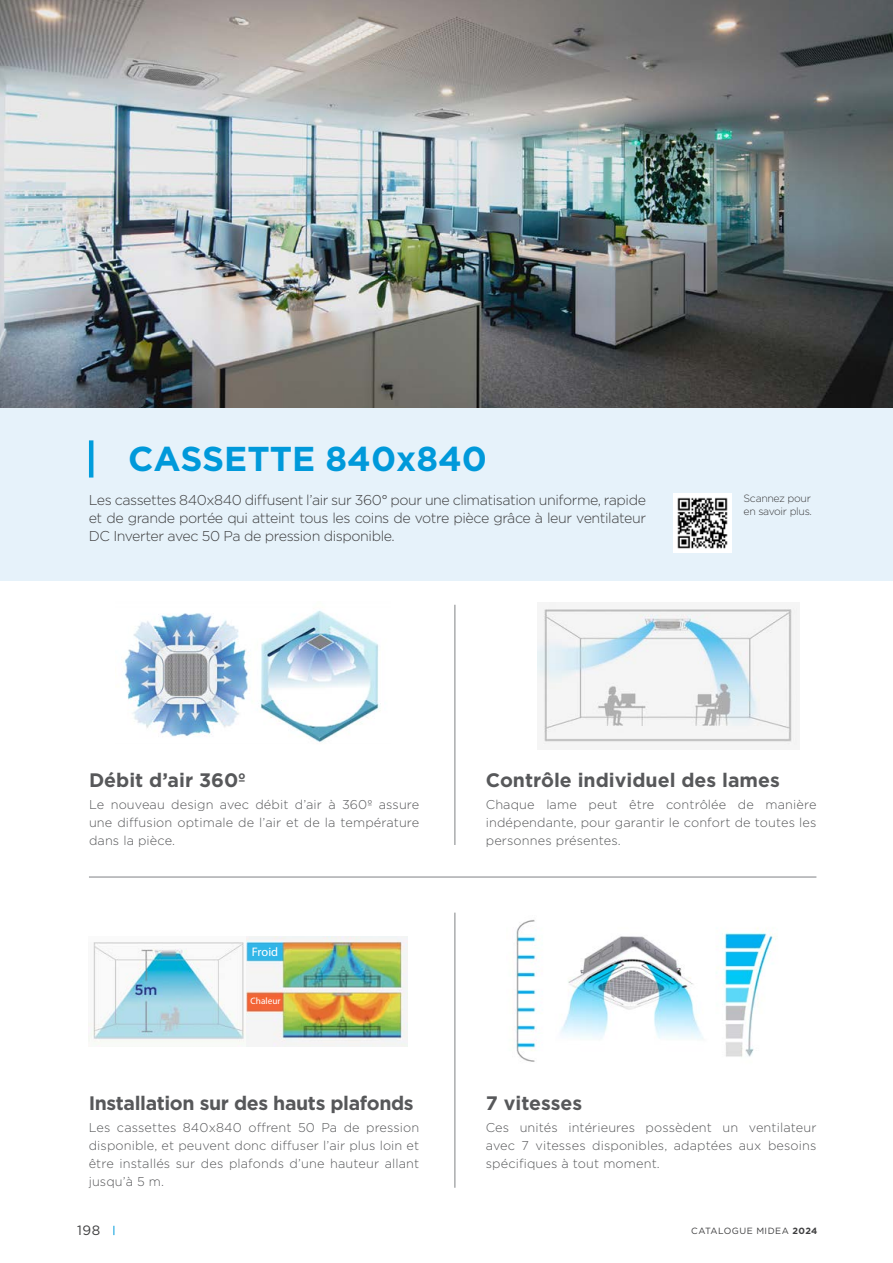
<style>
.page{position:relative;width:893px;height:1263px;background:#fff}
.page>*{position:absolute;margin:0;border:0;box-sizing:border-box;transform-origin:0 0}
.t1{font:700 34.5px "Gotham";color:#0099da}
.t2{font:700 19.5px "Gotham";color:#57585a}
.t3{font:700 19.5px "Gotham";letter-spacing:-.02em;color:#57585a}
.t4{font:300 14.25px/18px "Gotham";letter-spacing:-.03em;color:#3e3e3f;text-align:justify}
.t5{font:13.5px "Gotham";color:#3e3e3f}
.t6{font:300 12.75px/18px "Gotham";letter-spacing:.01em;color:#57585a;text-align:justify}
.t7{font:12.45px "Myriad Pro";letter-spacing:-.005em;color:#fff}
.t8{font:300 10.5px/13.5px "Gotham";letter-spacing:-.03em;color:#3e3e3f}
.t9{font:9.3px "Myriad Pro";color:#fff}
.t10{font:9px "Gotham";letter-spacing:.05em;color:#3e3e3f}
.s1{font-weight:700}
</style>
<div class="page">
<img style="left:537px;top:603px;width:260px;height:142px">
<img style="left:245px;top:936px;width:163px;height:110px">
<img style="left:89px;top:942px;width:156px;height:102px">
<img style="left:515px;top:919px;width:261px;height:143px">
<img style="left:124px;top:610px;width:256px;height:132px">
<img style="left:0;top:0;width:893px;height:408px">
<div style="left:0;top:408px;width:893px;height:172px;background:#e6f2fa"></div>
<hr style="left:89px;top:440px;width:4px;height:37px;background:#009ddc">
<hr style="left:89px;top:877px;width:727px;height:1px;background:#808285">
<hr style="left:455px;top:605px;width:1px;height:240px;background:#808285">
<hr style="left:455px;top:913px;width:1px;height:275px;background:#808285">
<img style="left:673px;top:493px;width:59px;height:59px">
<h1 class="t1" style="left:128px;top:436px;width:361px">CASSETTE 840x840</h1>
<p class="t4" style="left:89px;top:490px;width:559px">Les cassettes 840x840 diffusent l’air sur 360° pour une climatisation uniforme, rapide et de grande portée qui atteint tous les coins de votre pièce grâce à leur ventilateur DC Inverter avec 50 Pa de pression disponible.</p>
<p class="t8" style="left:744px;top:491px;width:70px">Scannez pour en savoir plus.</p>
<h2 class="t2" style="left:89px;top:767px;width:158px">Débit d’air 360º</h2>
<p class="t6" style="left:89px;top:795px;width:332px">Le nouveau design avec débit d’air à 360º assure une diffusion optimale de l’air et de la température dans la pièce.</p>
<p class="t7" style="left:252px;top:944px;width:28px">Froid</p>
<p class="t9" style="left:251px;top:995px;width:32px">Chaleur</p>
<h2 class="t3" style="left:89px;top:1090px;width:326px">Installation sur des hauts plafonds</h2>
<p class="t6" style="left:89px;top:1118px;width:332px">Les cassettes 840x840 offrent 50 Pa de pression disponible, et peuvent donc diffuser l’air plus loin et être installés sur des plafonds d’une hauteur allant jusqu’à 5 m.</p>
<h2 class="t2" style="left:486px;top:767px;width:296px">Contrôle individuel des lames</h2>
<p class="t6" style="left:486px;top:795px;width:332px">Chaque lame peut être contrôlée de manière indépendante, pour garantir le confort de toutes les personnes présentes.</p>
<h2 class="t2" style="left:486px;top:1090px;width:98px">7 vitesses</h2>
<p class="t6" style="left:486px;top:1118px;width:332px">Ces unités intérieures possèdent un ventilateur avec 7 vitesses disponibles, adaptées aux besoins spécifiques à tout moment.</p>
<p class="t5" style="left:77px;top:1222px;width:25px">198</p>
<p class="t10" style="left:691px;top:1225px;width:128px">CATALOGUE MIDEA <span class="s1">2024</span></p>
</div>
